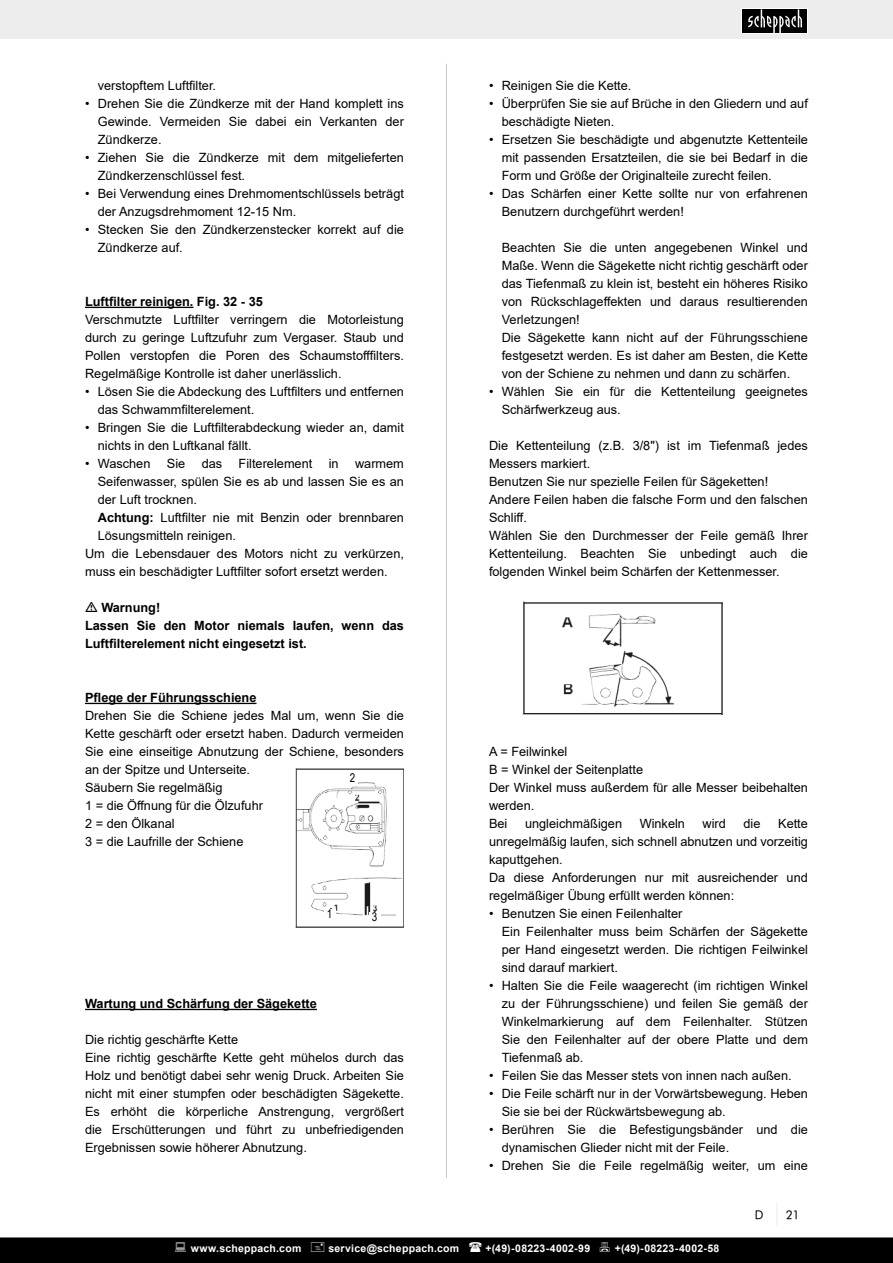
<style>
.page{position:relative;width:893px;height:1263px;background:#fff}
.page>*{position:absolute;margin:0;border:0;box-sizing:border-box;transform-origin:0 0}
.t1{font:12.75px/18px "Arial";color:#000}
.t2{font:700 12.75px/18px "Arial";color:#000}
.t3{font:12px "Futura Book BT";color:#000}
.t4{font:12px "Arial Narrow";color:#000}
.t5{font:700 10.5px "Arial";letter-spacing:.025em;color:#fff}
.s1{font-weight:700}
</style>
<div class="page">
<hr style="left:446px;top:64px;width:1px;height:1114px;background:#c7c7c7">
<div style="left:0;top:0;width:893px;height:39px;background:#ededed"></div>
<svg style="left:776px;top:1203px;width:1px;height:23px"></svg>
<div style="left:741px;top:9px;width:67px;height:25px;background:#fff"></div>
<div style="left:742px;top:9px;width:65px;height:24px;background:#000"></div>
<svg style="left:748px;top:9px;width:54px;height:24px"></svg>
<img style="left:522px;top:602px;width:201px;height:113px">
<hr style="left:85px;top:307px;width:108px;height:1px;background:#000">
<hr style="left:85px;top:703px;width:171px;height:1px;background:#000">
<hr style="left:85px;top:1009px;width:232px;height:1px;background:#000">
<img style="left:295px;top:768px;width:109px;height:160px">
<div style="left:369px;top:912px;width:11px;height:13px;background:#fff"></div>
<div style="left:347px;top:774px;width:11px;height:12px;background:#fff"></div>
<div style="left:324px;top:909px;width:11px;height:12px;background:#fff"></div>
<div style="left:0;top:1237px;width:893px;height:26px;background:#000"></div>
<p class="t1" style="left:98px;top:76px;width:120px">verstopftem Luftfilter.</p>
<p class="t1" style="left:98px;top:94px;width:308px;text-align:justify;text-indent:-13px">• Drehen Sie die Zündkerze mit der Hand komplett ins Gewinde. Vermeiden Sie dabei ein Verkanten der Zündkerze.</p>
<p class="t1" style="left:98px;top:148px;width:308px;text-indent:-13px">• Ziehen Sie die Zündkerze mit dem mitgelieferten<br>Zündkerzenschlüssel fest.</p>
<p class="t1" style="left:98px;top:184px;width:308px;text-indent:-13px">• Bei Verwendung eines Drehmomentschlüssels beträgt der Anzugsdrehmoment 12-15 Nm.</p>
<p class="t1" style="left:98px;top:220px;width:308px;text-indent:-13px">• Stecken Sie den Zündkerzenstecker korrekt auf die<br>Zündkerze auf.</p>
<p class="t2" style="left:85px;top:293px;width:179px">Luftfilter reinigen. Fig. 32 - 35</p>
<p class="t1" style="left:85px;top:310px;width:320px;text-align:justify">Verschmutzte Luftfilter verringern die Motorleistung durch zu geringe Luftzufuhr zum Vergaser. Staub und Pollen verstopfen die Poren des Schaumstofffilters.<br>Regelmäßige Kontrolle ist daher unerlässlich.</p>
<p class="t1" style="left:98px;top:382px;width:308px;text-indent:-13px">• Lösen Sie die Abdeckung des Luftfilters und entfernen das Schwammfilterelement.</p>
<p class="t1" style="left:98px;top:418px;width:308px;text-indent:-13px">• Bringen Sie die Luftfilterabdeckung wieder an, damit nichts in den Luftkanal fällt.</p>
<p class="t1" style="left:85px;top:454px;width:67px">• Waschen</p>
<p class="t1" style="left:167px;top:454px;width:20px">Sie</p>
<p class="t1" style="left:202px;top:454px;width:22px">das</p>
<p class="t1" style="left:239px;top:454px;width:75px">Filterelement</p>
<p class="t1" style="left:329px;top:454px;width:11px">in</p>
<p class="t1" style="left:98px;top:454px;width:308px;text-align:justify;text-indent:257px">warmem Seifenwasser, spülen Sie es ab und lassen Sie es an der Luft trocknen.</p>
<p class="t1" style="left:98px;top:508px;width:308px"><span class="s1">Achtung:</span> Luftfilter nie mit Benzin oder brennbaren<br>Lösungsmitteln reinigen.</p>
<p class="t1" style="left:85px;top:544px;width:320px">Um die Lebensdauer des Motors nicht zu verkürzen, muss ein beschädigter Luftfilter sofort ersetzt werden.</p>
<p class="t2" style="left:101px;top:599px;width:61px">Warnung!</p>
<p class="t2" style="left:85px;top:617px;width:320px">Lassen Sie den Motor niemals laufen, wenn das<br>Luftfilterelement nicht eingesetzt ist.</p>
<p class="t2" style="left:85px;top:689px;width:173px">Pflege der Führungsschiene</p>
<p class="t1" style="left:85px;top:706px;width:320px;text-align:justify">Drehen Sie die Schiene jedes Mal um, wenn Sie die Kette geschärft oder ersetzt haben. Dadurch vermeiden Sie eine einseitige Abnutzung der Schiene, besonders an der Spitze und Unterseite.</p>
<p class="t1" style="left:85px;top:778px;width:139px">Säubern Sie regelmäßig</p>
<p class="t1" style="left:85px;top:796px;width:179px">1 = die Öffnung für die Ölzufuhr</p>
<p class="t1" style="left:85px;top:814px;width:91px">2 = den Ölkanal</p>
<p class="t1" style="left:85px;top:832px;width:160px">3 = die Laufrille der Schiene</p>
<p class="t4" style="left:350px;top:769px;width:7px">2</p>
<p class="t4" style="left:327px;top:904px;width:7px">1</p>
<p class="t4" style="left:372px;top:908px;width:7px">3</p>
<p class="t2" style="left:85px;top:995px;width:233px">Wartung und Schärfung der Sägekette</p>
<p class="t1" style="left:85px;top:1030px;width:155px">Die richtig geschärfte Kette</p>
<p class="t1" style="left:85px;top:1048px;width:320px;text-align:justify">Eine richtig geschärfte Kette geht mühelos durch das Holz und benötigt dabei sehr wenig Druck. Arbeiten Sie nicht mit einer stumpfen oder beschädigten Sägekette.<br>Es erhöht die körperliche Anstrengung, vergrößert die Erschütterungen und führt zu unbefriedigenden Ergebnissen sowie höherer Abnutzung.</p>
<p class="t1" style="left:489px;top:76px;width:144px">• Reinigen Sie die Kette.</p>
<p class="t1" style="left:502px;top:94px;width:308px;text-indent:-13px">• Überprüfen Sie sie auf Brüche in den Gliedern und auf beschädigte Nieten.</p>
<p class="t1" style="left:502px;top:130px;width:308px;text-align:justify;text-indent:-13px">• Ersetzen Sie beschädigte und abgenutzte Kettenteile mit passenden Ersatzteilen, die sie bei Bedarf in die Form und Größe der Originalteile zurecht feilen.</p>
<p class="t1" style="left:502px;top:184px;width:308px;text-indent:-13px">• Das Schärfen einer Kette sollte nur von erfahrenen<br>Benutzern durchgeführt werden!</p>
<p class="t1" style="left:502px;top:238px;width:308px;text-align:justify">Beachten Sie die unten angegebenen Winkel und Maße. Wenn die Sägekette nicht richtig geschärft oder das Tiefenmaß zu klein ist, besteht ein höheres Risiko von Rückschlageffekten und daraus resultierenden Verletzungen!</p>
<p class="t1" style="left:502px;top:328px;width:308px;text-align:justify">Die Sägekette kann nicht auf der Führungsschiene festgesetzt werden. Es ist daher am Besten, die Kette von der Schiene zu nehmen und dann zu schärfen.</p>
<p class="t1" style="left:502px;top:382px;width:308px;text-indent:-13px">• Wählen Sie ein für die Kettenteilung geeignetes<br>Schärfwerkzeug aus.</p>
<p class="t1" style="left:489px;top:436px;width:320px">Die Kettenteilung (z.B. 3/8") ist im Tiefenmaß jedes<br>Messers markiert.</p>
<p class="t1" style="left:489px;top:472px;width:281px">Benutzen Sie nur spezielle Feilen für Sägeketten!</p>
<p class="t1" style="left:489px;top:490px;width:320px">Andere Feilen haben die falsche Form und den falschen<br>Schliff.</p>
<p class="t1" style="left:489px;top:526px;width:320px;text-align:justify">Wählen Sie den Durchmesser der Feile gemäß Ihrer Kettenteilung. Beachten Sie unbedingt auch die folgenden Winkel beim Schärfen der Kettenmesser.</p>
<p class="t1" style="left:489px;top:742px;width:80px">A = Feilwinkel</p>
<p class="t1" style="left:489px;top:760px;width:156px">B = Winkel der Seitenplatte</p>
<p class="t1" style="left:489px;top:778px;width:320px">Der Winkel muss außerdem für alle Messer beibehalten werden.</p>
<p class="t1" style="left:489px;top:814px;width:20px">Bei</p>
<p class="t1" style="left:525px;top:814px;width:99px">ungleichmäßigen</p>
<p class="t1" style="left:640px;top:814px;width:47px">Winkeln</p>
<p class="t1" style="left:703px;top:814px;width:25px">wird</p>
<p class="t1" style="left:744px;top:814px;width:19px">die</p>
<p class="t1" style="left:489px;top:814px;width:320px;text-align:justify;text-indent:289px">Kette unregelmäßig laufen, sich schnell abnutzen und vorzeitig kaputtgehen.</p>
<p class="t1" style="left:489px;top:868px;width:320px">Da diese Anforderungen nur mit ausreichender und regelmäßiger Übung erfüllt werden können:</p>
<p class="t1" style="left:489px;top:904px;width:195px">• Benutzen Sie einen Feilenhalter</p>
<p class="t1" style="left:502px;top:922px;width:308px;text-align:justify">Ein Feilenhalter muss beim Schärfen der Sägekette per Hand eingesetzt werden. Die richtigen Feilwinkel sind darauf markiert.</p>
<p class="t1" style="left:502px;top:976px;width:308px;text-align:justify;text-indent:-13px">• Halten Sie die Feile waagerecht (im richtigen Winkel zu der Führungsschiene) und feilen Sie gemäß der Winkelmarkierung auf dem Feilenhalter. Stützen Sie den Feilenhalter auf der obere Platte und dem Tiefenmaß ab.</p>
<p class="t1" style="left:489px;top:1066px;width:304px">• Feilen Sie das Messer stets von innen nach außen.</p>
<p class="t1" style="left:502px;top:1084px;width:308px;text-indent:-13px">• Die Feile schärft nur in der Vorwärtsbewegung. Heben<br>Sie sie bei der Rückwärtsbewegung ab.</p>
<p class="t1" style="left:502px;top:1120px;width:308px;text-indent:-13px">• Berühren Sie die Befestigungsbänder und die dynamischen Glieder nicht mit der Feile.</p>
<p class="t1" style="left:489px;top:1156px;width:320px">• Drehen Sie die Feile regelmäßig weiter, um eine</p>
<p class="t3" style="left:755px;top:1208px;width:10px">D</p>
<p class="t3" style="left:786px;top:1208px;width:15px">21</p>
<p class="t5" style="left:191px;top:1241px;width:112px">www.scheppach.com</p>
<p class="t5" style="left:328px;top:1241px;width:132px">service@scheppach.com</p>
<p class="t5" style="left:486px;top:1241px;width:106px">+(49)-08223-4002-99</p>
<p class="t5" style="left:615px;top:1241px;width:106px">+(49)-08223-4002-58</p>
</div>
